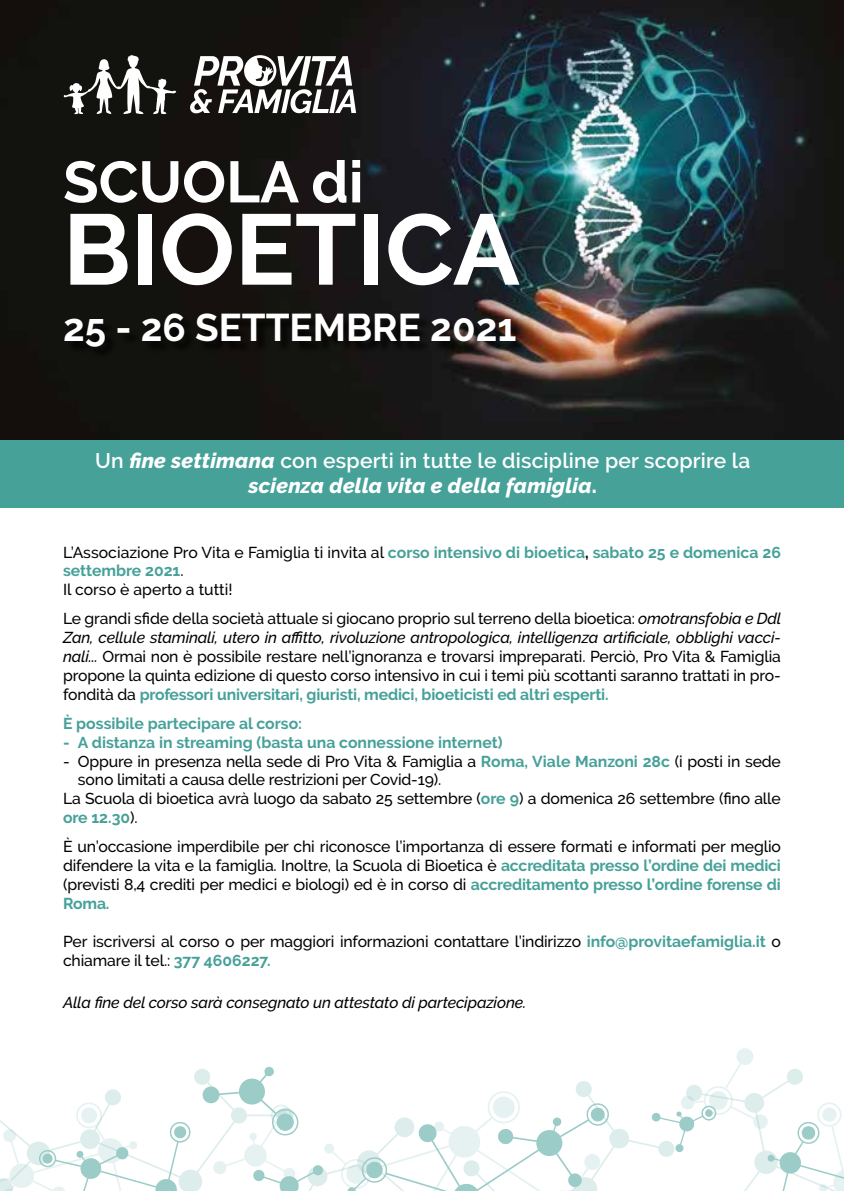
<style>
.page{position:relative;width:844px;height:1191px;background:#fff}
.page>*{position:absolute;margin:0;border:0;box-sizing:border-box;transform-origin:0 0}
.t1{font:700 99.75px "Raleway";color:#fff}
.t2{font:700 58.1px "Raleway";color:#fff}
.t3{font:700 38.5px "Raleway";color:#fff}
.t4{font:600 21px/25.2px "Raleway";letter-spacing:.01em;color:#fff;text-align:center}
.t5{font:500 15.75px/18.9px "Raleway";letter-spacing:-.01em;color:#000}
.t6{font:700 15.75px "Raleway";color:#46a199}
.t7{font:italic 500 15.75px "Raleway";letter-spacing:-.01em;color:#000}
.s1{font-weight:800;font-style:italic}
.s2{font-weight:800}
.s3{font-weight:700;color:#46a199}
.s4{font-weight:700}
.s5{font-style:italic}
.s6{font-weight:500;color:#000}
</style>
<div class="page">
<svg style="left:0;top:1048px;width:843px;height:143px"></svg>
<img style="left:0;top:0;width:843px;height:440px">
<div style="left:66px;top:315px;width:461px;height:44px;background:#000;opacity:.76"></div>
<svg style="left:64px;top:55px;width:113px;height:59px"></svg>
<svg style="left:190px;top:56px;width:166px;height:57px"></svg>
<div style="left:244px;top:55px;width:32px;height:31px;border:3px solid #fff;border-radius:50%"></div>
<div style="left:0;top:440px;width:843px;height:68px;background:#46a199"></div>
<h2 class="t2" style="left:63px;top:149px;width:302px">SCUOLA di</h2>
<h1 class="t1" style="left:63px;top:193px;width:458px">BIOETICA</h1>
<h3 class="t3" style="left:63px;top:306px;width:455px">25 - 26 SETTEMBRE 2021</h3>
<h3 class="t4" style="left:95px;top:447px;width:656px">Un <span class="s1">fine settimana</span> con esperti in tutte le discipline per scoprire la <span class="s1">scienza della vita e della famiglia</span><span class="s2">.</span></h3>
<p class="t5" style="left:63px;top:542px;width:719px">L’Associazione Pro Vita e Famiglia ti invita al <span class="s3">corso intensivo di bioetica</span><span class="s4">,</span> <span class="s3">sabato 25 e domenica 26 settembre 2021</span>.<br>Il corso è aperto a tutti!</p>
<p class="t5" style="left:63px;top:609px;width:719px;text-align:justify">Le grandi sfide della società attuale si giocano proprio sul terreno della bioetica: <span class="s5">omotransfobia e Ddl Zan, cellule staminali, utero in affitto, rivoluzione antropologica, intelligenza artificiale, obblighi vacci&shy;nali...</span> Ormai non è possibile restare nell’ignoranza e trovarsi impreparati. Perciò, Pro Vita &amp; Famiglia propone la quinta edizione di questo corso intensivo in cui i temi più scottanti saranno trattati in pro&shy;fondità da <span class="s3">professori universitari, giuristi, medici, bioeticisti ed altri esperti.</span></p>
<p class="t6" style="left:63px;top:714px;width:240px">È possibile partecipare al corso:</p>
<p class="t6" style="left:63px;top:733px;width:441px">- A distanza in streaming (basta una connessione internet)</p>
<p class="t5" style="left:63px;top:751px;width:719px">- Oppure in presenza nella sede di Pro Vita &amp; Famiglia a <span class="s3">Roma, Viale Manzoni 28c</span> (i posti in sede</p>
<p class="t5" style="left:78px;top:770px;width:365px">sono limitati a causa delle restrizioni per Covid-19).</p>
<p class="t5" style="left:63px;top:789px;width:719px">La Scuola di bioetica avrà luogo da sabato 25 settembre (<span class="s3">ore 9</span>) a domenica 26 settembre (fino alle</p>
<p class="t6" style="left:63px;top:808px;width:76px">ore 12.30<span class="s6">).</span></p>
<p class="t5" style="left:63px;top:837px;width:719px;text-align:justify">È un’occasione imperdibile per chi riconosce l’importanza di essere formati e informati per meglio difendere la vita e la famiglia. Inoltre, la Scuola di Bioetica è <span class="s3">accreditata presso l’ordine dei medici </span>(previsti 8,4 crediti per medici e biologi) ed è in corso di <span class="s3">accreditamento presso l’ordine forense di Roma.</span></p>
<p class="t5" style="left:63px;top:931px;width:719px">Per iscriversi al corso o per maggiori informazioni contattare l’indirizzo <span class="s3">info@provitaefamiglia.it</span> o chiamare il tel.: <span class="s3">377 4606227.</span></p>
<p class="t7" style="left:63px;top:992px;width:464px">Alla fine del corso sarà consegnato un attestato di partecipazione.</p>
</div>
